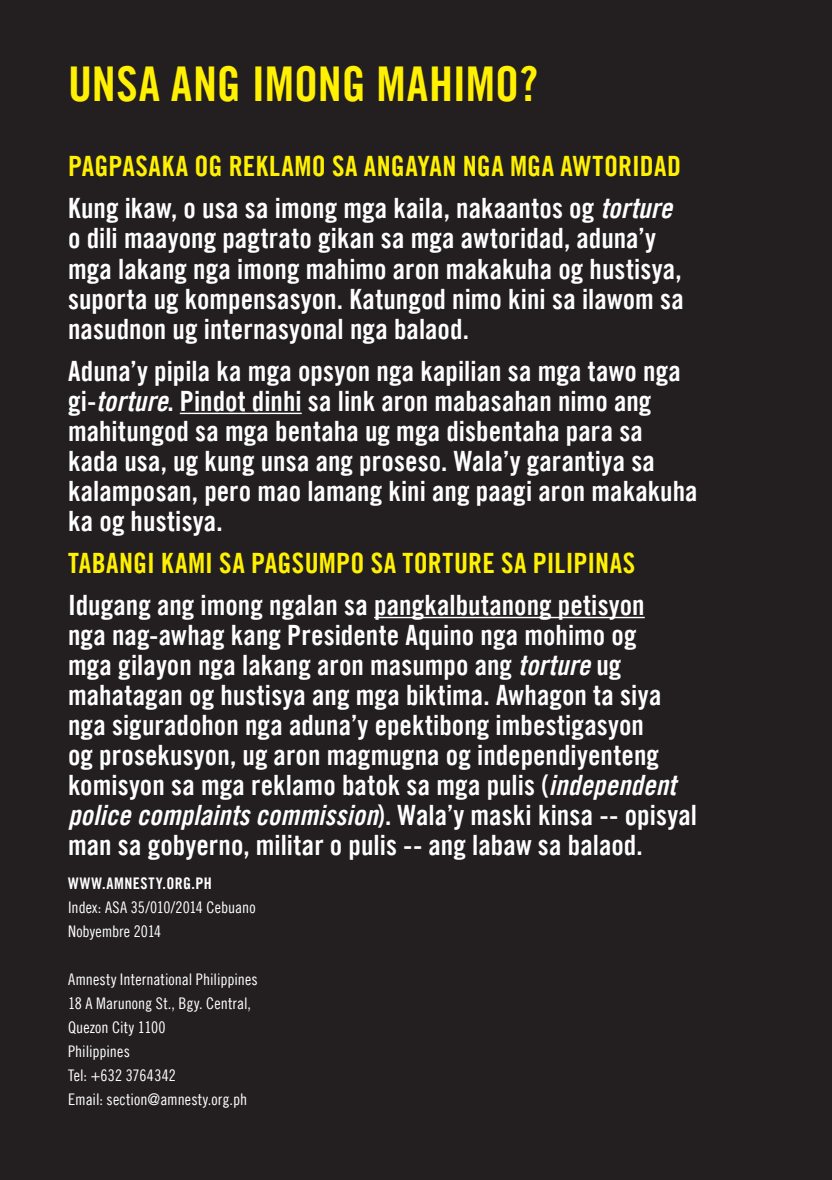
<style>
.page{position:relative;width:832px;height:1180px;background:#fff}
.page>*{position:absolute;margin:0;border:0;box-sizing:border-box;transform-origin:0 0}
.t1{font:48px "Amnesty Trade Gothic Bd Cn 20";color:#fff101}
.t2{font:28px/30px "Amnesty Trade Gothic Bd Cn 20";letter-spacing:.005em;color:#fff}
.t3{font:28px "Amnesty Trade Gothic Bd Cn 20";letter-spacing:.01em;color:#fff101}
._01_Body_Text{font:16px "Amnesty Trade Gothic Cn 18";letter-spacing:.005em;color:#fff}
._01_Body_Text-2{font:16px "Amnesty Trade Gothic Bd Cn 20";letter-spacing:.04em;color:#fff}
.s1{font-family:"Amnesty Trade Gothic Bd Cn 20 Ob"}
</style>
<div class="page">
<div style="left:0;top:0;width:831px;height:1179px;background:#231f20"></div>
<hr style="left:180px;top:412px;width:122px;height:2px;background:#fff">
<hr style="left:374px;top:616px;width:270px;height:2px;background:#fff">
<p class="t1" style="left:68px;top:55px;width:471px">UNSA ANG IMONG MAHIMO?</p>
<p class="t3" style="left:68px;top:149px;width:614px">PAGPASAKA OG REKLAMO SA ANGAYAN NGA MGA AWTORIDAD</p>
<p class="t2" style="left:68px;top:193px;width:617px">Kung ikaw, o usa sa imong mga kaila, nakaantos og <span class="s1">torture </span>o dili maayong pagtrato gikan sa mga awtoridad, aduna’y mga lakang nga imong mahimo aron makakuha og hustisya, suporta ug kompensasyon. Katungod nimo kini sa ilawom sa nasudnon ug internasyonal nga balaod.</p>
<p class="t2" style="left:68px;top:355px;width:631px">Aduna’y pipila ka mga opsyon nga kapilian sa mga tawo nga gi-<span class="s1">torture</span>. Pindot dinhi sa link aron mabasahan nimo ang mahitungod sa mga bentaha ug mga disbentaha para sa kada usa, ug kung unsa ang proseso. Wala’y garantiya sa kalamposan, pero mao lamang kini ang paagi aron makakuha ka og hustisya.</p>
<p class="t3" style="left:68px;top:545px;width:568px">TABANGI KAMI SA PAGSUMPO SA TORTURE SA PILIPINAS</p>
<p class="t2" style="left:68px;top:589px;width:630px">Idugang ang imong ngalan sa pangkalbutanong petisyon<br>nga nag-awhag kang Presidente Aquino nga mohimo og<br>mga gilayon nga lakang aron masumpo ang <span class="s1">torture</span> ug mahatagan og hustisya ang mga biktima. Awhagon ta siya nga siguradohon nga aduna’y epektibong imbestigasyon<br>og prosekusyon, ug aron magmugna og independiyenteng komisyon sa mga reklamo batok sa mga pulis (<span class="s1">independent police complaints commission</span>). Wala’y maski kinsa -- opisyal man sa gobyerno, militar o pulis -- ang labaw sa balaod.</p>
<p class="_01_Body_Text-2" style="left:68px;top:873px;width:145px">WWW.AMNESTY.ORG.PH</p>
<p class="_01_Body_Text" style="left:68px;top:897px;width:189px">Index: ASA 35/010/2014 Cebuano</p>
<p class="_01_Body_Text" style="left:68px;top:921px;width:95px">Nobyembre 2014</p>
<p class="_01_Body_Text" style="left:68px;top:969px;width:191px">Amnesty International Philippines</p>
<p class="_01_Body_Text" style="left:68px;top:993px;width:185px">18 A Marunong St., Bgy. Central,</p>
<p class="_01_Body_Text" style="left:68px;top:1017px;width:99px">Quezon City 1100</p>
<p class="_01_Body_Text" style="left:68px;top:1041px;width:63px">Philippines</p>
<p class="_01_Body_Text" style="left:68px;top:1065px;width:109px">Tel: +632 3764342</p>
<p class="_01_Body_Text" style="left:68px;top:1089px;width:181px">Email: section@amnesty.org.ph</p>
</div>
